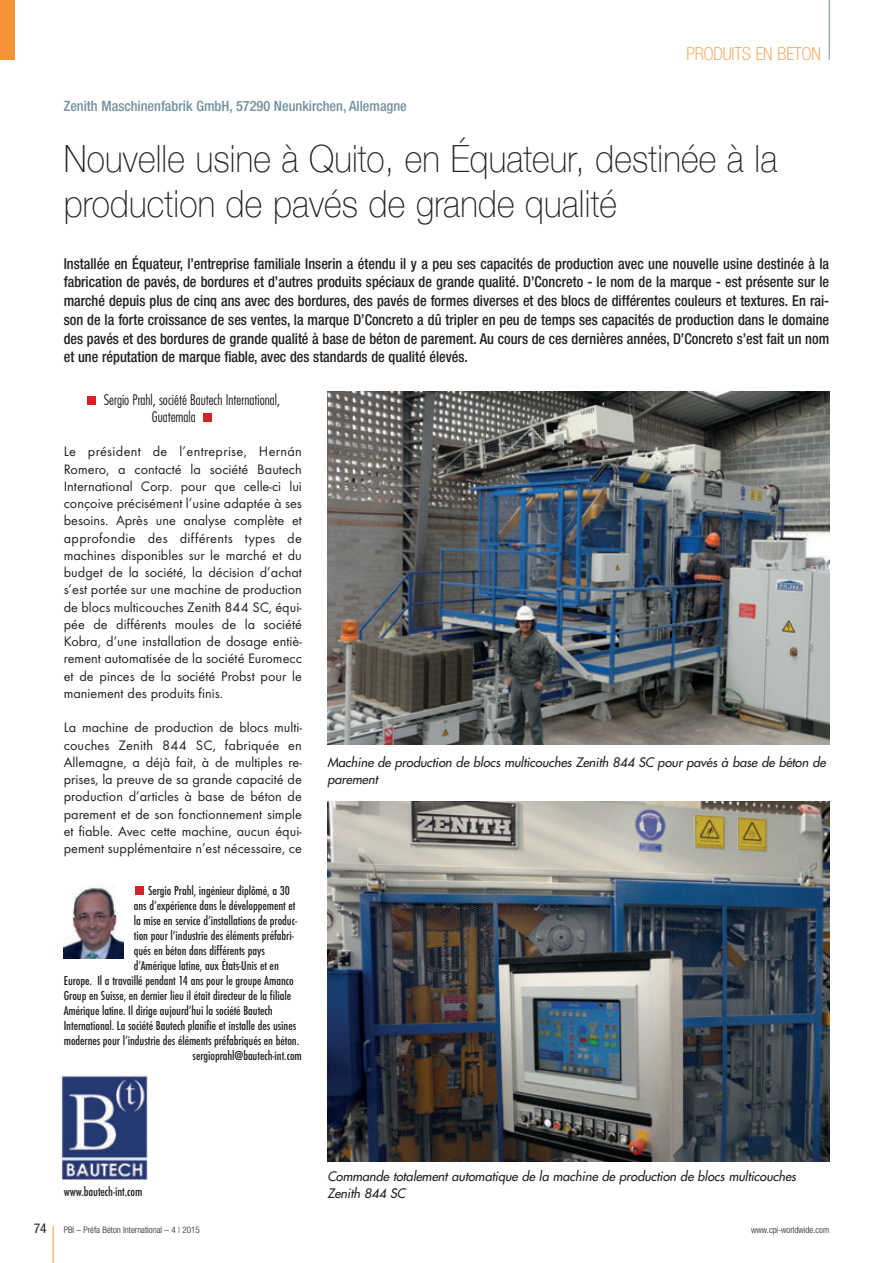
<style>
.page{position:relative;width:893px;height:1263px;background:#fff}
.page>*{position:absolute;margin:0;border:0;box-sizing:border-box;transform-origin:0 0}
.t1{font:100 37.5px/45px "Helvetica Neue";letter-spacing:.005em;color:#231f20;scale:.9 1}
.t2{font:100 condensed 18px "Helvetica Neue";color:#f69238}
.t3{font:500 condensed 15px/18.8px "Helvetica Neue";color:#231f20;text-align:justify;scale:.95 1}
.t4{font:14.25px/17.2px "Futura T";color:#231f20;text-align:justify}
.t5{font:500 condensed 14.25px "Helvetica Neue";color:#73909f}
.t6{font:300 condensed 14.25px/17.2px "Futura";color:#231f20}
.t7{font:500 condensed 13.5px "Futura T";letter-spacing:-.005em;color:#231f20}
.t8{font:condensed 13.5px "Helvetica Neue";color:#231f20}
.t9{font:italic 12.75px/17.2px "Futura";color:#231f20}
.t10{font:300 condensed 9px "Helvetica Neue";color:#231f20}
</style>
<div class="page">
<hr style="left:53px;top:1226px;width:1px;height:37px;background:#f69238">
<hr style="left:829px;top:0;width:1px;height:60px;background:#73909f">
<div style="left:0;top:0;width:15px;height:60px;background:#f69238"></div>
<div style="left:87px;top:396px;width:9px;height:9px;background:#d1232a"></div>
<div style="left:204px;top:413px;width:8px;height:9px;background:#d1232a"></div>
<img style="left:327px;top:391px;width:502px;height:354px">
<img style="left:327px;top:801px;width:502px;height:360px">
<div style="left:135px;top:886px;width:9px;height:9px;background:#d1232a"></div>
<img style="left:64px;top:886px;width:59px;height:72px">
<img style="left:61px;top:1074px;width:86px;height:106px">
<p class="t5" style="left:64px;top:101px;width:345px">Zenith Maschinenfabrik GmbH, 57290 Neunkirchen, Allemagne</p>
<p class="t2" style="left:686px;top:47px;width:136px">PRODUITS EN BETON</p>
<h1 class="t1" style="left:64px;top:136px;width:794px">Nouvelle usine à Quito, en Équateur, destinée à la production de pavés de grande qualité</h1>
<p class="t3" style="left:64px;top:255px;width:807px">Installée en Équateur, l’entreprise familiale Inserin a étendu il y a peu ses capacités de production avec une nouvelle usine destinée à la fabrication de pavés, de bordures et d’autres produits spéciaux de grande qualité. D’Concreto - le nom de la marque - est présente sur le marché depuis plus de cinq ans avec des bordures, des pavés de formes diverses et des blocs de différentes couleurs et textures. En rai&shy;son de la forte croissance de ses ventes, la marque D’Concreto a dû tripler en peu de temps ses capacités de production dans le domaine des pavés et des bordures de grande qualité à base de béton de parement. Au cours de ces dernières années, D’Concreto s’est fait un nom et une réputation de marque fiable, avec des standards de qualité élevés.</p>
<p class="t6" style="left:152px;top:392px;width:130px;text-indent:-48px">Sergio Prahl, société Bautech International,<br>Guatemala</p>
<p class="t4" style="left:64px;top:444px;width:240px">Le président de l’entreprise, Hernán Romero, a contacté la société Bautech Inter national Corp. pour que celle-ci lui conçoive précisément l’usine adaptée à ses besoins. Après une analyse complète et approfondie des différents types de machines disponibles sur le marché et du budget de la société, la décision d’achat s’est portée sur une machine de production de blocs multicouches Zenith 844 SC, équi&shy;pée de différents moules de la société Kobra, d’une installation de dosage entiè&shy;rement automatisée de la société Euromecc et de pinces de la société Probst pour le maniement des produits finis.</p>
<p class="t4" style="left:64px;top:720px;width:240px">La machine de production de blocs multi&shy;couches Zenith 844 SC, fabriquée en Allemagne, a déjà fait, à de multiples re - prises, la preuve de sa grande capacité de production d’articles à base de béton de parement et de son fonctionnement simple et fiable. Avec cette machine, aucun équi&shy;pement supplémentaire n’est nécessaire, ce</p>
<p class="t7" style="left:148px;top:885px;width:143px">Sergio Prahl, ingénieur diplômé, a 30</p>
<p class="t7" style="left:134px;top:900px;width:163px">ans d’expérience dans le développement et</p>
<p class="t7" style="left:134px;top:915px;width:165px">la mise en service d’installations de produc-</p>
<p class="t7" style="left:134px;top:930px;width:162px">tion pour l’industrie des éléments préfabri-</p>
<p class="t7" style="left:134px;top:945px;width:133px">qués en béton dans différents pays</p>
<p class="t7" style="left:134px;top:960px;width:147px">d’Amérique latine, aux États-Unis et en</p>
<p class="t7" style="left:64px;top:975px;width:231px">Europe. Il a travaillé pendant 14 ans pour le groupe Amanco</p>
<p class="t7" style="left:64px;top:990px;width:229px">Group en Suisse, en dernier lieu il était directeur de la filiale</p>
<p class="t7" style="left:64px;top:1005px;width:210px">Amérique latine. Il dirige aujourd’hui la société Bautech</p>
<p class="t7" style="left:64px;top:1020px;width:234px">International. La société Bautech planifie et installe des usines</p>
<p class="t7" style="left:64px;top:1035px;width:237px">modernes pour l’industrie des éléments préfabriqués en béton.</p>
<p class="t7" style="left:193px;top:1050px;width:111px">sergioprahl@bautech-int.com</p>
<p class="t9" style="left:327px;top:754px;width:502px">Machine de production de blocs multicouches Zenith 844 SC pour pavés à base de béton de parement</p>
<p class="t7" style="left:64px;top:1186px;width:80px">www.bautech-int.com</p>
<p class="t9" style="left:327px;top:1168px;width:472px">Commande totalement automatique de la machine de production de blocs multicouches<br>Zenith 844 SC</p>
<p class="t8" style="left:34px;top:1223px;width:14px">74</p>
<p class="t10" style="left:64px;top:1226px;width:138px">PBI – Préfa Béton International – 4 | 2015</p>
<p class="t10" style="left:751px;top:1226px;width:79px">www.cpi-worldwide.com</p>
</div>
